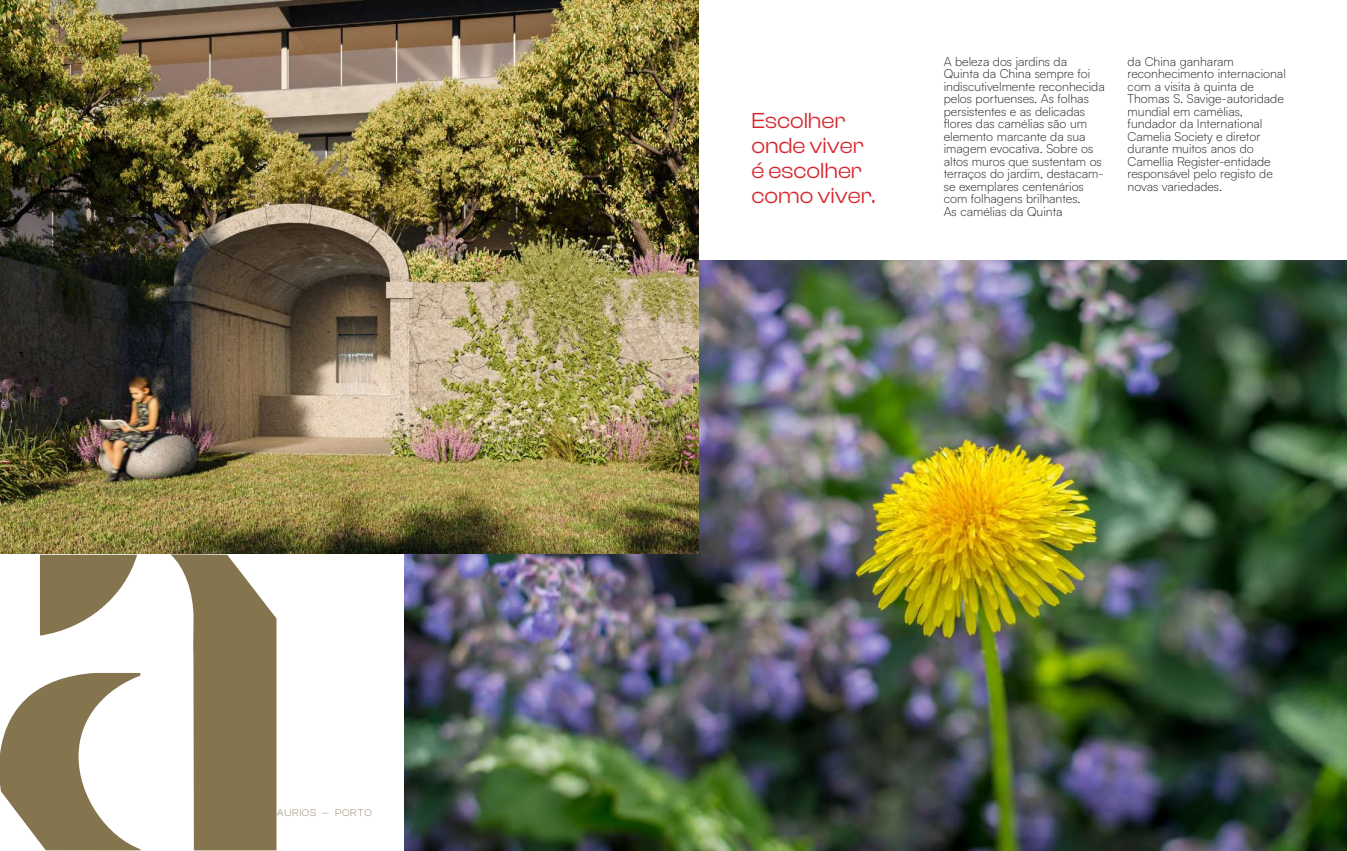
<style>
.page{position:relative;width:1347px;height:851px;background:#fff}
.page>*{position:absolute;margin:0;border:0;box-sizing:border-box;transform-origin:0 0}
.t1{font:22.5px/25px "Clash Display";color:#d8252e}
.t2{font:300 12.5px/12.5px "Satoshi";color:#231f20}
.t3{font:300 10px "Clash Display";letter-spacing:.075em;color:#85754f}
</style>
<div class="page">
<svg style="left:170px;top:554px;width:106px;height:296px"></svg>
<svg style="left:40px;top:554px;width:97px;height:81px"></svg>
<svg style="left:0;top:673px;width:140px;height:177px"></svg>
<img style="left:404px;top:260px;width:942px;height:590px">
<img style="left:0;top:0;width:698px;height:553px">
<p class="t3" style="left:277px;top:807px;width:97px">AURIOS — PORTO</p>
<h1 class="t1" style="left:751px;top:108px;width:125px">Escolher onde viver é escolher como viver.</h1>
<p class="t2" style="left:943px;top:55px;width:162px">A beleza dos jardins da<br>Quinta da China sempre foi indiscutivelmente reconhecida pelos portuenses. As folhas persistentes e as delicadas flores das camélias são um elemento marcante da sua imagem evocativa. Sobre os altos muros que sustentam os terraços do jardim, destacam&shy;se exemplares centenários com folhagens brilhantes.<br>As camélias da Quinta</p>
<p class="t2" style="left:1127px;top:55px;width:160px">da China ganharam reconhecimento internacional com a visita à quinta de<br>Thomas S. Savige-autoridade mundial em camélias, fundador da International<br>Camelia Society e diretor durante muitos anos do<br>Camellia Register-entidade responsável pelo registo de novas variedades.</p>
</div>
